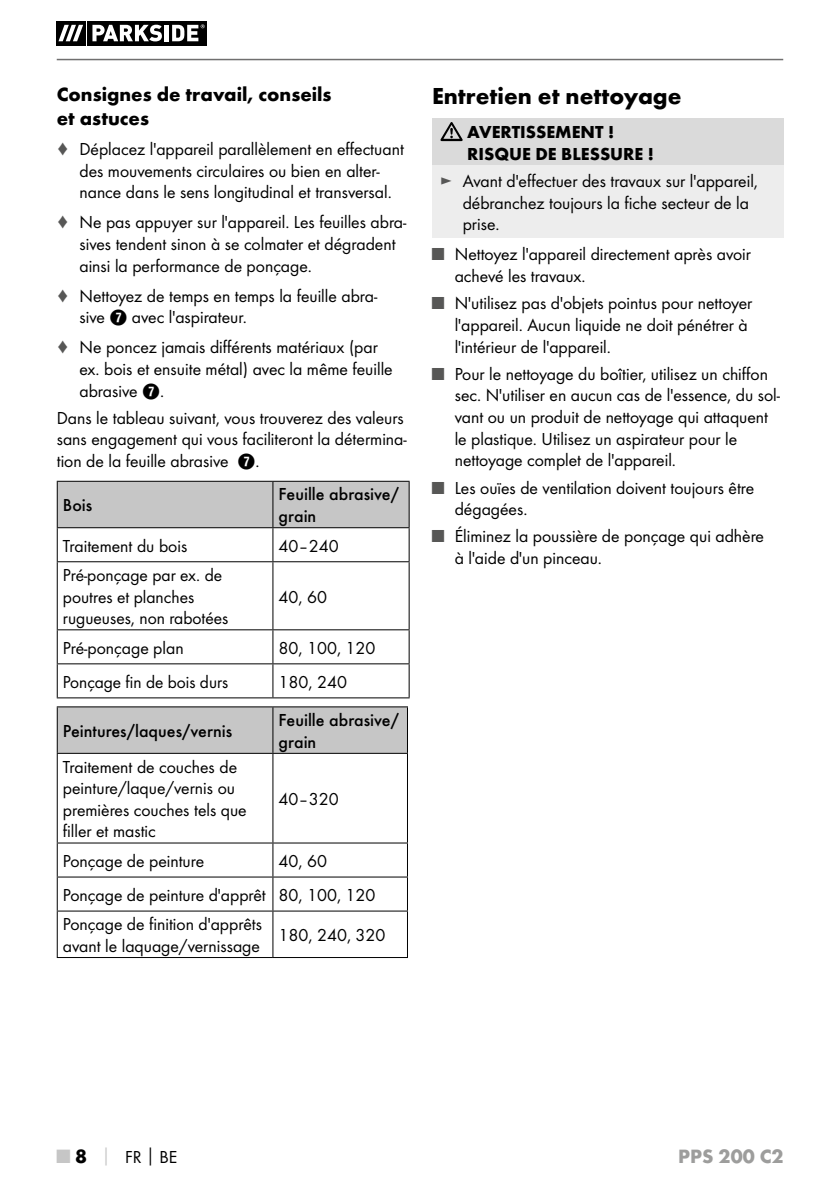
<style>
.page{position:relative;width:840px;height:1191px;background:#fff}
.page>*{position:absolute;margin:0;border:0;box-sizing:border-box;transform-origin:0 0}
.t1{font:700 24px "Futura";color:#000}
.t2{font:700 20px/24px "Futura";color:#000}
.t3{font:700 20px "Futura";color:#9d9d9c}
.t4{font:18px/21.6px "Futura Boo";color:#000}
.t5{font:500 18px/21.6px "Futura";color:#000}
.t6{font:700 18px/21.6px "Futura";color:#000}
.s1{color:#575756}
.s2{font-family:"Hako PI Nummern"}
.s3{font-family:"Futura";font-weight:700;font-size:20px;color:#c6c6c6}
.s4{font-family:"Futura";font-weight:700;font-size:20px}
.s5{font-family:"Futura";font-weight:700;color:#c6c6c6}
.s6{font-family:"Futura";font-weight:700}
</style>
<div class="page">
<hr style="left:57px;top:59px;width:725px;height:1px;background:#706f6f">
<svg style="left:85px;top:21px;width:122px;height:24px"></svg>
<div style="left:56px;top:21px;width:29px;height:24px;background:#000"></div>
<div style="left:87px;top:21px;width:119px;height:24px;background:#000"></div>
<svg style="left:58px;top:25px;width:25px;height:16px"></svg>
<svg style="left:92px;top:25px;width:70px;height:16px"></svg>
<hr style="left:164px;top:25px;width:4px;height:16px;background:#fff">
<svg style="left:172px;top:24px;width:32px;height:17px"></svg>
<div style="left:58px;top:482px;width:350px;height:45px;background:#c6c6c6"></div>
<hr style="left:57px;top:481px;width:216px;height:1px;background:#000">
<hr style="left:57px;top:482px;width:1px;height:45px;background:#000">
<hr style="left:273px;top:481px;width:136px;height:1px;background:#000">
<hr style="left:272px;top:482px;width:1px;height:45px;background:#000">
<hr style="left:408px;top:482px;width:1px;height:45px;background:#000">
<hr style="left:57px;top:527px;width:216px;height:1px;background:#000">
<hr style="left:57px;top:528px;width:1px;height:33px;background:#000">
<hr style="left:273px;top:527px;width:136px;height:1px;background:#000">
<hr style="left:272px;top:528px;width:1px;height:33px;background:#000">
<hr style="left:408px;top:528px;width:1px;height:33px;background:#000">
<hr style="left:57px;top:561px;width:216px;height:1px;background:#000">
<hr style="left:57px;top:562px;width:1px;height:67px;background:#000">
<hr style="left:273px;top:561px;width:136px;height:1px;background:#000">
<hr style="left:272px;top:562px;width:1px;height:67px;background:#000">
<hr style="left:408px;top:562px;width:1px;height:67px;background:#000">
<hr style="left:57px;top:629px;width:216px;height:1px;background:#000">
<hr style="left:57px;top:630px;width:1px;height:33px;background:#000">
<hr style="left:273px;top:629px;width:136px;height:1px;background:#000">
<hr style="left:272px;top:630px;width:1px;height:33px;background:#000">
<hr style="left:408px;top:630px;width:1px;height:33px;background:#000">
<hr style="left:57px;top:663px;width:216px;height:1px;background:#000">
<hr style="left:57px;top:664px;width:1px;height:33px;background:#000">
<hr style="left:273px;top:663px;width:136px;height:1px;background:#000">
<hr style="left:272px;top:664px;width:1px;height:33px;background:#000">
<hr style="left:408px;top:664px;width:1px;height:33px;background:#000">
<hr style="left:57px;top:697px;width:216px;height:1px;background:#000">
<hr style="left:273px;top:697px;width:136px;height:1px;background:#000">
<div style="left:58px;top:707px;width:349px;height:46px;background:#c6c6c6"></div>
<hr style="left:57px;top:706px;width:216px;height:1px;background:#000">
<hr style="left:57px;top:707px;width:1px;height:46px;background:#000">
<hr style="left:273px;top:706px;width:135px;height:1px;background:#000">
<hr style="left:272px;top:707px;width:1px;height:46px;background:#000">
<hr style="left:407px;top:707px;width:1px;height:46px;background:#000">
<hr style="left:57px;top:753px;width:216px;height:1px;background:#000">
<hr style="left:57px;top:754px;width:1px;height:88px;background:#000">
<hr style="left:273px;top:753px;width:135px;height:1px;background:#000">
<hr style="left:272px;top:754px;width:1px;height:88px;background:#000">
<hr style="left:407px;top:754px;width:1px;height:88px;background:#000">
<hr style="left:57px;top:842px;width:216px;height:1px;background:#000">
<hr style="left:57px;top:843px;width:1px;height:33px;background:#000">
<hr style="left:273px;top:842px;width:135px;height:1px;background:#000">
<hr style="left:272px;top:843px;width:1px;height:33px;background:#000">
<hr style="left:407px;top:843px;width:1px;height:33px;background:#000">
<hr style="left:57px;top:876px;width:216px;height:1px;background:#000">
<hr style="left:57px;top:877px;width:1px;height:33px;background:#000">
<hr style="left:273px;top:876px;width:135px;height:1px;background:#000">
<hr style="left:272px;top:877px;width:1px;height:33px;background:#000">
<hr style="left:407px;top:877px;width:1px;height:33px;background:#000">
<hr style="left:57px;top:910px;width:216px;height:1px;background:#000">
<hr style="left:57px;top:911px;width:1px;height:46px;background:#000">
<hr style="left:273px;top:910px;width:135px;height:1px;background:#000">
<hr style="left:272px;top:911px;width:1px;height:46px;background:#000">
<hr style="left:407px;top:911px;width:1px;height:46px;background:#000">
<hr style="left:57px;top:957px;width:216px;height:1px;background:#000">
<hr style="left:273px;top:957px;width:135px;height:1px;background:#000">
<div style="left:432px;top:118px;width:350px;height:48px;background:#dadada"></div>
<div style="left:432px;top:166px;width:350px;height:72px;background:#ededed"></div>
<svg style="left:440px;top:122px;width:22px;height:19px"></svg>
<p class="t2" style="left:57px;top:82px;width:276px">Consignes de travail, conseils et astuces</p>
<p class="t4" style="left:57px;top:138px;width:348px;text-align:center"><span class="s1">♦</span> Déplacez l'appareil parallèlement en effectuant des mouvements circulaires ou bien en alter-<br>nance dans le sens longitudinal et transversal.</p>
<p class="t4" style="left:79px;top:211px;width:328px;text-indent:-23px"><span class="s1">♦</span> Ne pas appuyer sur l'appareil. Les feuilles abra&shy;sives tendent sinon à se colmater et dégradent ainsi la performance de ponçage.</p>
<p class="t4" style="left:79px;top:285px;width:299px;text-indent:-23px"><span class="s1">♦</span> Nettoyez de temps en temps la feuille abra&shy;sive <span class="s2">7</span> avec l'aspirateur.</p>
<p class="t4" style="left:79px;top:336px;width:314px;text-indent:-23px"><span class="s1">♦</span> Ne poncez jamais différents matériaux (par ex. bois et ensuite métal) avec la même feuille abrasive <span class="s2">7</span>.</p>
<p class="t4" style="left:57px;top:407px;width:351px">Dans le tableau suivant, vous trouverez des valeurs sans engagement qui vous faciliteront la détermina&shy;tion de la feuille abrasive <span class="s2">7</span>.</p>
<p class="t5" style="left:63px;top:494px;width:31px">Bois</p>
<p class="t5" style="left:278px;top:483px;width:122px">Feuille abrasive/ grain</p>
<p class="t4" style="left:63px;top:534px;width:126px">Traitement du bois</p>
<p class="t4" style="left:278px;top:534px;width:61px">40–240</p>
<p class="t4" style="left:63px;top:564px;width:167px">Pré-ponçage par ex. de poutres et planches rugueuses, non rabotées</p>
<p class="t4" style="left:278px;top:585px;width:50px">40, 60</p>
<p class="t4" style="left:63px;top:636px;width:122px">Pré-ponçage plan</p>
<p class="t4" style="left:278px;top:636px;width:98px">80, 100, 120</p>
<p class="t4" style="left:63px;top:670px;width:167px">Ponçage fin de bois durs</p>
<p class="t4" style="left:278px;top:670px;width:70px">180, 240</p>
<p class="t5" style="left:63px;top:720px;width:171px">Peintures/laques/vernis</p>
<p class="t5" style="left:278px;top:709px;width:122px">Feuille abrasive/ grain</p>
<p class="t4" style="left:63px;top:755px;width:185px">Traitement de couches de peinture/laque/vernis ou premières couches tels que filler et mastic</p>
<p class="t4" style="left:278px;top:788px;width:61px">40–320</p>
<p class="t4" style="left:63px;top:850px;width:143px">Ponçage de peinture</p>
<p class="t4" style="left:63px;top:843px;width:314px;line-height:34px;text-indent:215px">40, 60<br>Ponçage de peinture d'apprêt 80, 100, 120</p>
<p class="t4" style="left:63px;top:913px;width:200px">Ponçage de finition d'apprêts avant le laquage/vernissage</p>
<p class="t4" style="left:278px;top:924px;width:108px">180, 240, 320</p>
<h1 class="t1" style="left:432px;top:81px;width:251px">Entretien et nettoyage</h1>
<p class="t6" style="left:467px;top:121px;width:188px">AVERTISSEMENT !<br>RISQUE DE BLESSURE !</p>
<p class="t4" style="left:462px;top:170px;width:296px;text-indent:-23px"><span class="s1">►</span> Avant d'effectuer des travaux sur l'appareil, débranchez toujours la fiche secteur de la prise.</p>
<p class="t4" style="left:454px;top:243px;width:298px;text-indent:-23px"><span class="s1">■</span> Nettoyez l'appareil directement après avoir achevé les travaux.</p>
<p class="t4" style="left:454px;top:292px;width:299px;text-indent:-23px"><span class="s1">■</span> N'utilisez pas d'objets pointus pour nettoyer l'appareil. Aucun liquide ne doit pénétrer à l'intérieur de l'appareil.</p>
<p class="t4" style="left:454px;top:363px;width:327px;text-indent:-23px"><span class="s1">■</span> Pour le nettoyage du boîtier, utilisez un chiffon sec. N'utiliser en aucun cas de l'essence, du sol&shy;vant ou un produit de nettoyage qui attaquent le plastique. Utilisez un aspirateur pour le nettoyage complet de l'appareil.</p>
<p class="t4" style="left:454px;top:476px;width:301px;text-indent:-23px"><span class="s1">■</span> Les ouïes de ventilation doivent toujours être dégagées.</p>
<p class="t4" style="left:454px;top:525px;width:310px;text-indent:-23px"><span class="s1">■</span> Éliminez la poussière de ponçage qui adhère à l'aide d'un pinceau.</p>
<p class="t4" style="left:57px;top:1145px;width:122px"><span class="s3">■</span> <span class="s4">8</span> <span class="s5">│</span> FR<span class="s6">│</span>BE</p>
<p class="t3" style="left:677px;top:1143px;width:107px">PPS 200 C2</p>
</div>
